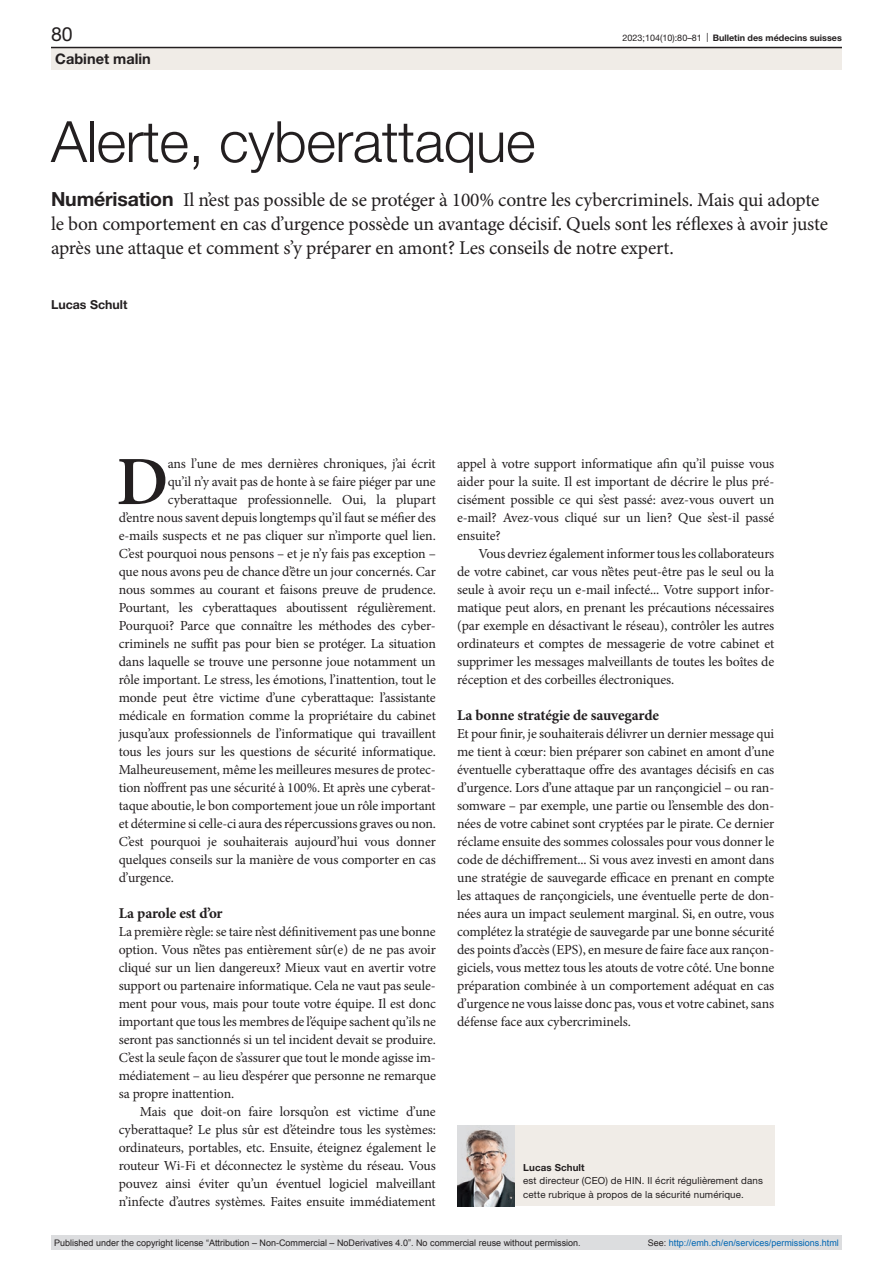
<style>
.page{position:relative;width:893px;height:1263px;background:#fff}
.page>*{position:absolute;margin:0;border:0;box-sizing:border-box;transform-origin:0 0}
.paragraph-initial{font:600 69.15px "Minion Pro";color:#231f20}
.article-title-L38{font:300 57px "Helvetica Neue LT Pro";letter-spacing:-.01em;color:#231f20}
.lead{font:19.5px/24px "Minion Pro";letter-spacing:-.01em;color:#231f20}
.t1{font:19.5px "Helvetica Neue LT Pro";color:#231f20}
.head2{font:700 15px "Minion Pro";letter-spacing:-.01em;color:#231f20}
.t2{font:700 14.55px "Helvetica Neue LT Pro";color:#231f20}
.paragraph{font:13.8px/18px "Minion Pro";letter-spacing:-.01em;color:#231f20;text-align:justify}
.paragraph-initial-2{font:13.8px "Minion Pro";letter-spacing:-.01em;color:#231f20}
.paragraph-indent{font:13.8px/18px "Minion Pro";letter-spacing:-.01em;color:#231f20;text-align:justify}
.authors{font:700 12.3px "Helvetica Neue LT Pro";color:#231f20}
.affiliations-small{font:9.75px/13.5px "Helvetica Neue LT Pro";letter-spacing:.01em;color:#231f20}
.authors-small{font:700 9.75px "Helvetica Neue LT Pro";letter-spacing:.01em;color:#231f20}
.t3{font:9px "Arial";color:#231f20}
.t4{font:9px "Arial";color:#0066b3}
.t5{font:700 9px "Helvetica Neue LT Pro";color:#231f20}
.s1{font-weight:400}
.s2{font-family:"Helvetica Neue LT Pro";font-weight:700}
.s3{color:#231f20}
</style>
<div class="page">
<div style="left:457px;top:1125px;width:317px;height:81px;background:#f0ece7"></div>
<img style="left:457px;top:1125px;width:58px;height:81px">
<div style="left:51px;top:48px;width:791px;height:22px;background:#f0ece7"></div>
<hr style="left:51px;top:47px;width:791px;height:1px;background:#231f20">
<div style="left:51px;top:1235px;width:791px;height:15px;background:#dcdddf"></div>
<h3 class="t1" style="left:51px;top:22px;width:23px">80</h3>
<p class="t5" style="left:623px;top:32px;width:221px"><span class="s1">2023;104(10):80–81 |</span> Bulletin des médecins suisses</p>
<p class="t2" style="left:55px;top:49px;width:97px">Cabinet malin</p>
<p class="article-title-L38" style="left:51px;top:107px;width:486px">Alerte, cyberattaque</p>
<p class="lead" style="left:51px;top:188px;width:779px"><span class="s2">Numérisation</span> Il n’est pas possible de se protéger à 100% contre les cybercriminels. Mais qui adopte le bon comportement en cas d’urgence possède un avantage décisif. Quels sont les réflexes à avoir juste après une attaque et comment s’y préparer en amont? Les conseils de notre expert.</p>
<p class="authors" style="left:51px;top:297px;width:78px">Lucas Schult</p>
<p class="paragraph-initial" style="left:116px;top:434px;width:53px">D</p>
<p class="paragraph-initial-2" style="left:168px;top:454px;width:269px">ans l’une de mes dernières chroniques, j’ai écrit</p>
<p class="paragraph-initial-2" style="left:168px;top:472px;width:269px">qu’il n’y avait pas de honte à se faire piéger par une</p>
<p class="paragraph-initial-2" style="left:168px;top:490px;width:270px">cyberattaque professionnelle. Oui, la plupart</p>
<p class="paragraph-initial-2" style="left:119px;top:508px;width:319px">d’entre nous savent depuis longtemps qu’il faut se méfier des</p>
<p class="paragraph-initial-2" style="left:119px;top:526px;width:319px">e-mails suspects et ne pas cliquer sur n’importe quel lien.</p>
<p class="paragraph-initial-2" style="left:119px;top:544px;width:319px">C’est pourquoi nous pensons – et je n’y fais pas exception –</p>
<p class="paragraph-initial-2" style="left:119px;top:562px;width:319px">que nous avons peu de chance d’être un jour concernés. Car</p>
<p class="paragraph-initial-2" style="left:119px;top:580px;width:319px">nous sommes au courant et faisons preuve de prudence.</p>
<p class="paragraph-initial-2" style="left:119px;top:598px;width:319px">Pourtant, les cyberattaques aboutissent régulièrement.</p>
<p class="paragraph-initial-2" style="left:119px;top:616px;width:317px">Pourquoi? Parce que connaître les méthodes des cyber-</p>
<p class="paragraph-initial-2" style="left:119px;top:634px;width:319px">criminels ne suffit pas pour bien se protéger. La situation</p>
<p class="paragraph-initial-2" style="left:119px;top:652px;width:319px">dans laquelle se trouve une personne joue notamment un</p>
<p class="paragraph-initial-2" style="left:119px;top:670px;width:319px">rôle important. Le stress, les émotions, l’inattention, tout le</p>
<p class="paragraph-initial-2" style="left:119px;top:688px;width:319px">monde peut être victime d’une cyberattaque: l’assistante</p>
<p class="paragraph-initial-2" style="left:119px;top:706px;width:319px">médicale en formation comme la propriétaire du cabinet</p>
<p class="paragraph-initial-2" style="left:119px;top:724px;width:319px">jusqu’aux professionnels de l’informatique qui travaillent</p>
<p class="paragraph-initial-2" style="left:119px;top:742px;width:319px">tous les jours sur les questions de sécurité informatique.</p>
<p class="paragraph-initial-2" style="left:119px;top:760px;width:319px">Malheureusement, même les meilleures mesures de protec-</p>
<p class="paragraph-initial-2" style="left:119px;top:778px;width:319px">tion n’offrent pas une sécurité à 100%. Et après une cyberat-</p>
<p class="paragraph-initial-2" style="left:119px;top:796px;width:319px">taque aboutie, le bon comportement joue un rôle important</p>
<p class="paragraph-initial-2" style="left:119px;top:814px;width:319px">et détermine si celle-ci aura des répercussions graves ou non.</p>
<p class="paragraph-initial-2" style="left:119px;top:832px;width:319px">C’est pourquoi je souhaiterais aujourd’hui vous donner</p>
<p class="paragraph-initial-2" style="left:119px;top:850px;width:319px">quelques conseils sur la manière de vous comporter en cas</p>
<p class="paragraph-initial-2" style="left:119px;top:868px;width:57px">d’urgence.</p>
<p class="head2" style="left:119px;top:903px;width:105px">La parole est d’or</p>
<p class="paragraph" style="left:119px;top:923px;width:319px">La première règle: se taire n’est définitivement pas une bonne option. Vous n’êtes pas entièrement sûr(e) de ne pas avoir cliqué sur un lien dangereux? Mieux vaut en avertir votre support ou partenaire informatique. Cela ne vaut pas seule&shy;ment pour vous, mais pour toute votre équipe. Il est donc important que tous les membres de l’équipe sachent qu’ils ne seront pas sanctionnés si un tel incident devait se produire.<br>C’est la seule façon de s’assurer que tout le monde agisse im&shy;médiatement – au lieu d’espérer que personne ne remarque sa propre inattention.</p>
<p class="paragraph-indent" style="left:119px;top:1103px;width:319px;text-indent:21px">Mais que doit-on faire lorsqu’on est victime d’une cyberattaque? Le plus sûr est d’éteindre tous les systèmes: ordinateurs, portables, etc. Ensuite, éteignez également le routeur Wi-Fi et déconnectez le système du réseau. Vous pouvez ainsi éviter qu’un éventuel logiciel malveillant n’infecte d’autres systèmes. Faites ensuite immédiatement</p>
<p class="paragraph-indent" style="left:457px;top:455px;width:319px">appel à votre support informatique afin qu’il puisse vous aider pour la suite. Il est important de décrire le plus pré&shy;cisément possible ce qui s’est passé: avez-vous ouvert un e-mail? Avez-vous cliqué sur un lien? Que s’est-il passé ensuite?</p>
<p class="paragraph-indent" style="left:457px;top:545px;width:319px;text-indent:21px">Vous devriez également informer tous les collaborateurs de votre cabinet, car vous n’êtes peut-être pas le seul ou la seule à avoir reçu un e-mail infecté... Votre support infor&shy;matique peut alors, en prenant les précautions nécessaires (par exemple en désactivant le réseau), contrôler les autres ordinateurs et comptes de messagerie de votre cabinet et supprimer les messages malveillants de toutes les boîtes de réception et des corbeilles électroniques.</p>
<p class="head2" style="left:457px;top:705px;width:204px">La bonne stratégie de sauvegarde</p>
<p class="paragraph" style="left:457px;top:725px;width:319px">Et pour finir, je souhaiterais délivrer un dernier message qui me tient à cœur: bien préparer son cabinet en amont d’une éventuelle cyberattaque offre des avantages décisifs en cas d’urgence. Lors d’une attaque par un rançongiciel – ou ran&shy;somware – par exemple, une partie ou l’ensemble des don&shy;nées de votre cabinet sont cryptées par le pirate. Ce dernier réclame ensuite des sommes colossales pour vous donner le code de déchiffrement... Si vous avez investi en amont dans une stratégie de sauvegarde efficace en prenant en compte les attaques de rançongiciels, une éventuelle perte de don&shy;nées aura un impact seulement marginal. Si, en outre, vous complétez la stratégie de sauvegarde par une bonne sécurité des points d’accès (EPS), en mesure de faire face aux rançon&shy;giciels, vous mettez tous les atouts de votre côté. Une bonne préparation combinée à un comportement adéquat en cas d’urgence ne vous laisse donc pas, vous et votre cabinet, sans défense face aux cybercriminels.</p>
<p class="authors-small" style="left:523px;top:1161px;width:63px">Lucas Schult</p>
<p class="affiliations-small" style="left:523px;top:1174px;width:241px">est directeur (CEO) de HIN. Il écrit régulièrement dans cette rubrique à propos de la sécurité numérique.</p>
<p class="t3" style="left:54px;top:1237px;width:528px">Published under the copyright license “Attribution – Non-Commercial – NoDerivatives 4.0”. No commercial reuse without permission.</p>
<p class="t4" style="left:648px;top:1237px;width:193px"><span class="s3">See:</span> http://emh.ch/en/services/permissions.html</p>
</div>
